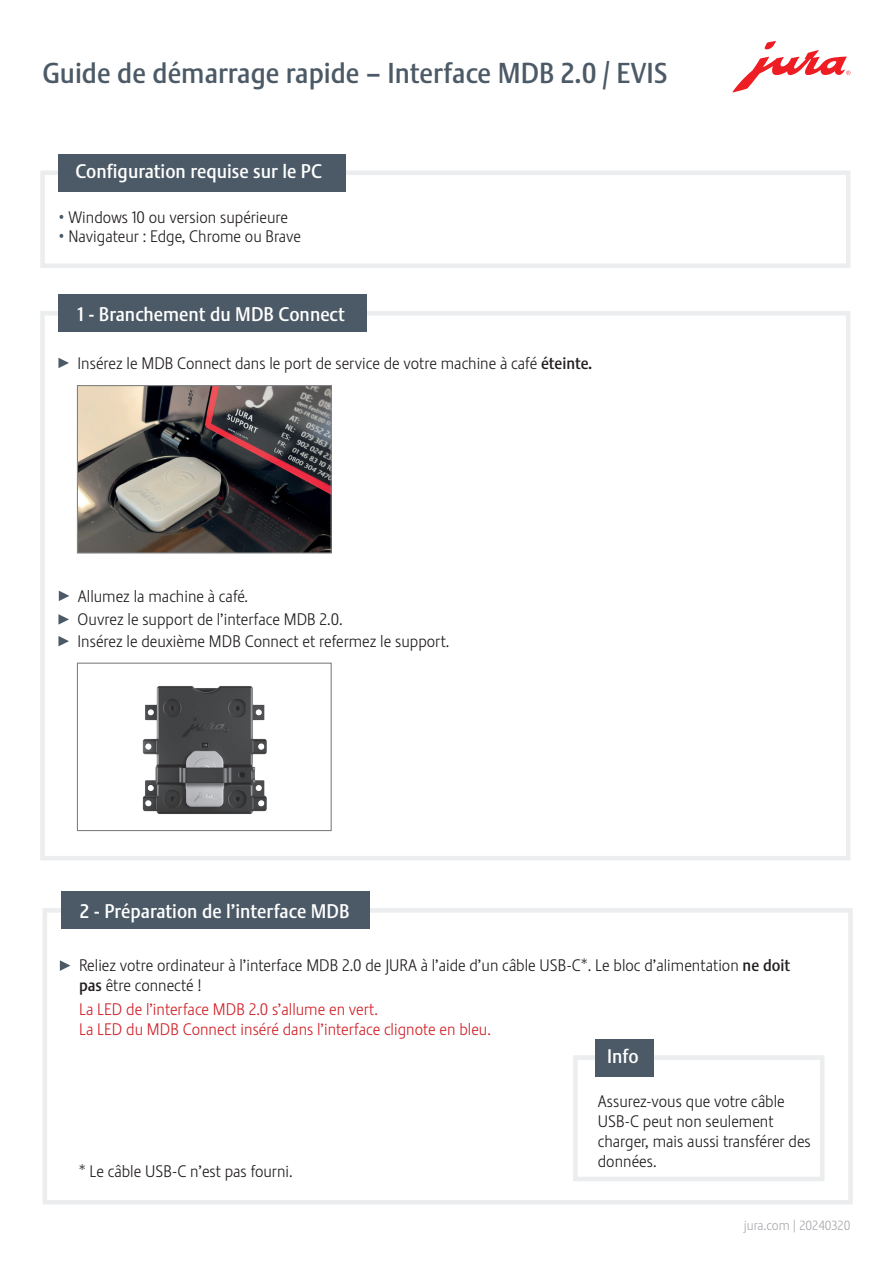
<style>
.page{position:relative;width:893px;height:1263px;background:#fff}
.page>*{position:absolute;margin:0;border:0;box-sizing:border-box;transform-origin:0 0}
.t1{font:28.5px "Stalemate Pro 2 J Medium";color:#4b5a66}
.t2{font:19.5px "Stalemate Pro 2 J Medium";color:#fff}
.t3{font:16.5px/19.8px "Stalemate Pro 2 J Light";color:#231f20}
.t4{font:16.5px/19.8px "Stalemate Pro 2 J Light";color:#d1232a}
.t5{font:13.5px "Stalemate Pro 2 J Light";color:#a8a9ad}
.s1{color:#4b5a66}
.s2{font-family:"Stalemate Pro 2 J Medium"}
.s3{font-size:13.2px}
</style>
<div class="page">
<div style="left:40px;top:311px;width:810px;height:549px;border:4px solid #ebedee"></div>
<div style="left:58px;top:294px;width:309px;height:38px;background:#4b5a66"></div>
<svg style="left:58px;top:358px;width:11px;height:10px"></svg>
<svg style="left:58px;top:614px;width:11px;height:11px"></svg>
<img style="left:79px;top:387px;width:251px;height:164px">
<div style="left:77px;top:385px;width:255px;height:168px;border:1px solid #808285"></div>
<svg style="left:732px;top:41px;width:118px;height:51px"></svg>
<svg style="left:58px;top:636px;width:11px;height:10px"></svg>
<svg style="left:59px;top:591px;width:10px;height:10px"></svg>
<div style="left:43px;top:908px;width:810px;height:296px;border:4px solid #ebedee"></div>
<div style="left:61px;top:891px;width:308px;height:38px;background:#4b5a66"></div>
<svg style="left:60px;top:960px;width:10px;height:11px"></svg>
<img style="left:142px;top:686px;width:125px;height:128px">
<div style="left:77px;top:663px;width:255px;height:168px;border:1px solid #808285"></div>
<div style="left:40px;top:171px;width:810px;height:97px;border:4px solid #ebedee"></div>
<div style="left:59px;top:154px;width:287px;height:37px;background:#4b5a66"></div>
<div style="left:573px;top:1055px;width:251px;height:126px;border:4px solid #ebedee"></div>
<div style="left:595px;top:1039px;width:58px;height:38px;background:#4b5a66"></div>
<h1 class="t1" style="left:43px;top:56px;width:627px">Guide de démarrage rapide – Interface MDB 2.0 / EVIS</h1>
<p class="t2" style="left:75px;top:160px;width:248px">Configuration requise sur le PC</p>
<p class="t3" style="left:58px;top:207px;width:231px"><span class="s1">•</span> Windows 10 ou version supérieure</p>
<p class="t3" style="left:58px;top:227px;width:244px"><span class="s1">•</span> Navigateur : Edge, Chrome ou Brave</p>
<p class="t2" style="left:78px;top:302px;width:269px">1 - Branchement du MDB Connect</p>
<p class="t3" style="left:78px;top:353px;width:516px">Insérez le MDB Connect dans le port de service de votre machine à café <span class="s2">éteinte.</span></p>
<p class="t3" style="left:78px;top:586px;width:172px">Allumez la machine à café.</p>
<p class="t3" style="left:78px;top:609px;width:267px">Ouvrez le support de l’interface MDB 2.0.</p>
<p class="t3" style="left:78px;top:631px;width:373px">Insérez le deuxième MDB Connect et refermez le support.</p>
<p class="t2" style="left:80px;top:899px;width:271px">2 - Préparation de l’interface MDB</p>
<p class="t3" style="left:79px;top:956px;width:713px">Reliez votre ordinateur à l’interface MDB 2.0 de JURA à l’aide d’un câble USB-C*. Le bloc d’alimentation <span class="s2">ne doit pas</span> être connecté !</p>
<p class="t4" style="left:79px;top:999px;width:413px">La LED de l’interface MDB 2.0 s’allume en vert.<br>La LED du MDB Connect inséré dans l’interface clignote en bleu.</p>
<p class="t3" style="left:79px;top:1161px;width:215px">* Le câble USB-C n’est pas fourni.</p>
<p class="t2" style="left:607px;top:1045px;width:33px">Info</p>
<p class="t3" style="left:598px;top:1092px;width:214px">Assurez-vous que votre câble<br>USB-C peut non seulement charger, mais aussi transférer des données.</p>
<p class="t5" style="left:744px;top:1217px;width:108px">jura.com | <span class="s3">20240320</span></p>
</div>
